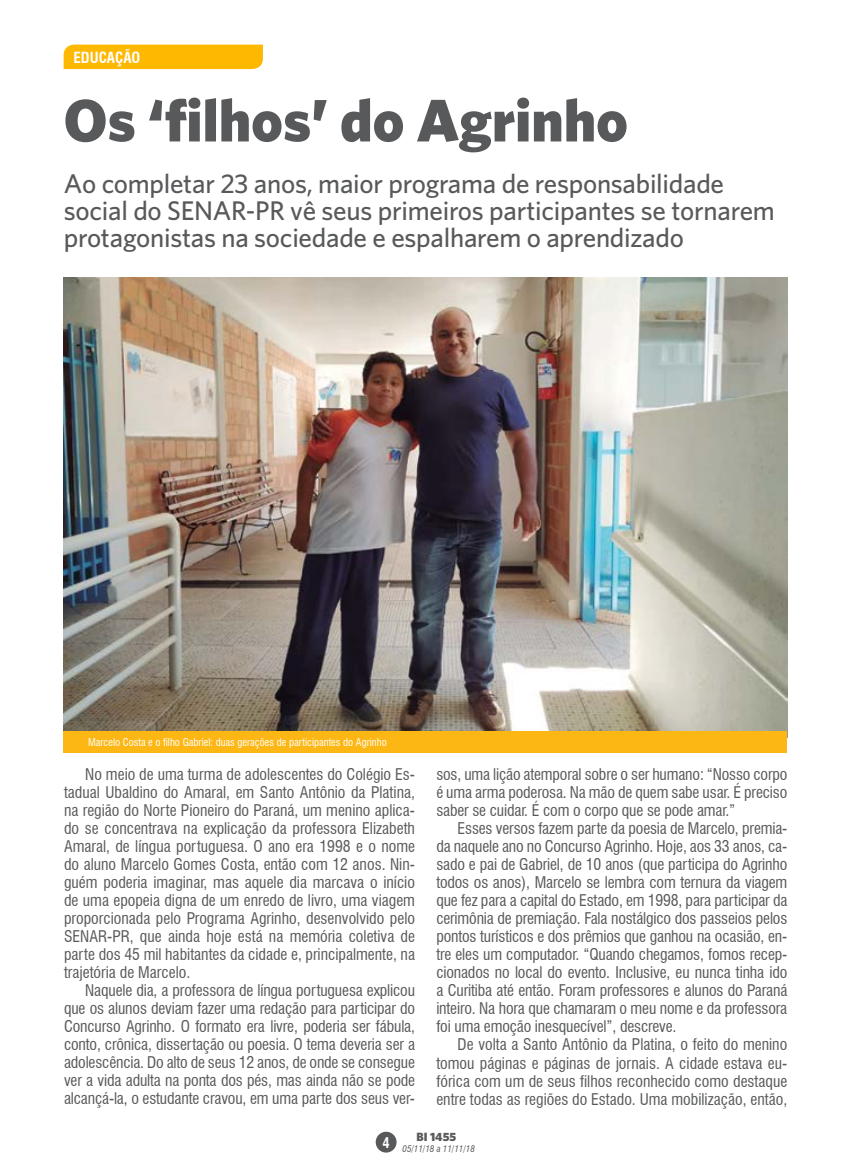
<style>
.page{position:relative;width:851px;height:1170px;background:#fff}
.page>*{position:absolute;margin:0;border:0;box-sizing:border-box;transform-origin:0 0}
.t1{font:900 60px "Whitney HTF";color:#58595b}
.t2{font:500 27px/27px "Whitney HTF";letter-spacing:-.01em;color:#58595b}
.t3{font:condensed 15.75px/18px "Swiss 721 BT";letter-spacing:-.01em;color:#58595b;text-align:justify}
.t4{font:700 condensed 15px "Swiss 721 BT";color:#fff}
.t5{font:700 condensed 14.4px "Swiss 721 BT";color:#fff}
.t6{font:900 12px "Whitney HTF";color:#58595b}
.t7{font:condensed 10.5px "Swiss 721 BT";color:#fff}
.t8{font:italic condensed 9px "Swiss 721 BT";color:#58595b}
</style>
<div class="page">
<div style="left:375px;top:1131px;width:21px;height:21px;background:#58595b;border-radius:50%"></div>
<img style="left:64px;top:277px;width:723px;height:460px">
<div style="left:64px;top:45px;width:199px;height:24px;background:#ffb800"></div>
<div style="left:64px;top:731px;width:722px;height:22px;background:#fdb714"></div>
<p class="t4" style="left:73px;top:48px;width:68px">EDUCAÇÃO</p>
<h1 class="t1" style="left:64px;top:84px;width:565px">Os ‘filhos’ do Agrinho</h1>
<h2 class="t2" style="left:64px;top:169px;width:712px">Ao completar 23 anos, maior programa de responsabilidade social do SENAR-PR vê seus primeiros participantes se tornarem protagonistas na sociedade e espalharem o aprendizado</h2>
<p class="t7" style="left:88px;top:735px;width:300px">Marcelo Costa e o filho Gabriel: duas gerações de participantes do Agrinho</p>
<p class="t3" style="left:64px;top:765px;width:352px;text-indent:21px">No meio de uma turma de adolescentes do Colégio Es&shy;tadual Ubaldino do Amaral, em Santo Antônio da Platina, na região do Norte Pioneiro do Paraná, um menino aplica&shy;do se concentrava na explicação da professora Elizabeth Amaral, de língua portuguesa. O ano era 1998 e o nome do aluno Marcelo Gomes Costa, então com 12 anos. Nin&shy;guém poderia imaginar, mas aquele dia marcava o início de uma epopeia digna de um enredo de livro, uma viagem proporcionada pelo Programa Agrinho, desenvolvido pelo SENAR-PR, que ainda hoje está na memória coletiva de parte dos 45 mil habitantes da cidade e, principalmente, na trajetória de Marcelo.</p>
<p class="t3" style="left:64px;top:981px;width:352px;text-indent:21px">Naquele dia, a professora de língua portuguesa explicou que os alunos deviam fazer uma redação para participar do Concurso Agrinho. O formato era livre, poderia ser fábula, conto, crônica, dissertação ou poesia. O tema deveria ser a adolescência. Do alto de seus 12 anos, de onde se consegue ver a vida adulta na ponta dos pés, mas ainda não se pode alcançá-la, o estudante cravou, em uma parte dos seus ver-</p>
<p class="t3" style="left:436px;top:765px;width:352px">sos, uma lição atemporal sobre o ser humano: “Nosso corpo é uma arma poderosa. Na mão de quem sabe usar. É preciso saber se cuidar. É com o corpo que se pode amar.”</p>
<p class="t3" style="left:436px;top:819px;width:352px;text-indent:21px">Esses versos fazem parte da poesia de Marcelo, premia&shy;da naquele ano no Concurso Agrinho. Hoje, aos 33 anos, ca&shy;sado e pai de Gabriel, de 10 anos (que participa do Agrinho todos os anos), Marcelo se lembra com ternura da viagem que fez para a capital do Estado, em 1998, para participar da cerimônia de premiação. Fala nostálgico dos passeios pelos pontos turísticos e dos prêmios que ganhou na ocasião, en&shy;tre eles um computador. “Quando chegamos, fomos recep&shy;cionados no local do evento. Inclusive, eu nunca tinha ido a Curitiba até então. Foram professores e alunos do Paraná inteiro. Na hora que chamaram o meu nome e da professora foi uma emoção inesquecível”, descreve.</p>
<p class="t3" style="left:436px;top:1035px;width:352px;text-indent:21px">De volta a Santo Antônio da Platina, o feito do menino tomou páginas e páginas de jornais. A cidade estava eu&shy;fórica com um de seus filhos reconhecido como destaque entre todas as regiões do Estado. Uma mobilização, então,</p>
<p class="t5" style="left:382px;top:1133px;width:9px">4</p>
<p class="t6" style="left:416px;top:1128px;width:41px">BI 1455</p>
<p class="t8" style="left:402px;top:1143px;width:74px">05/11/18 a 11/11/18</p>
</div>
